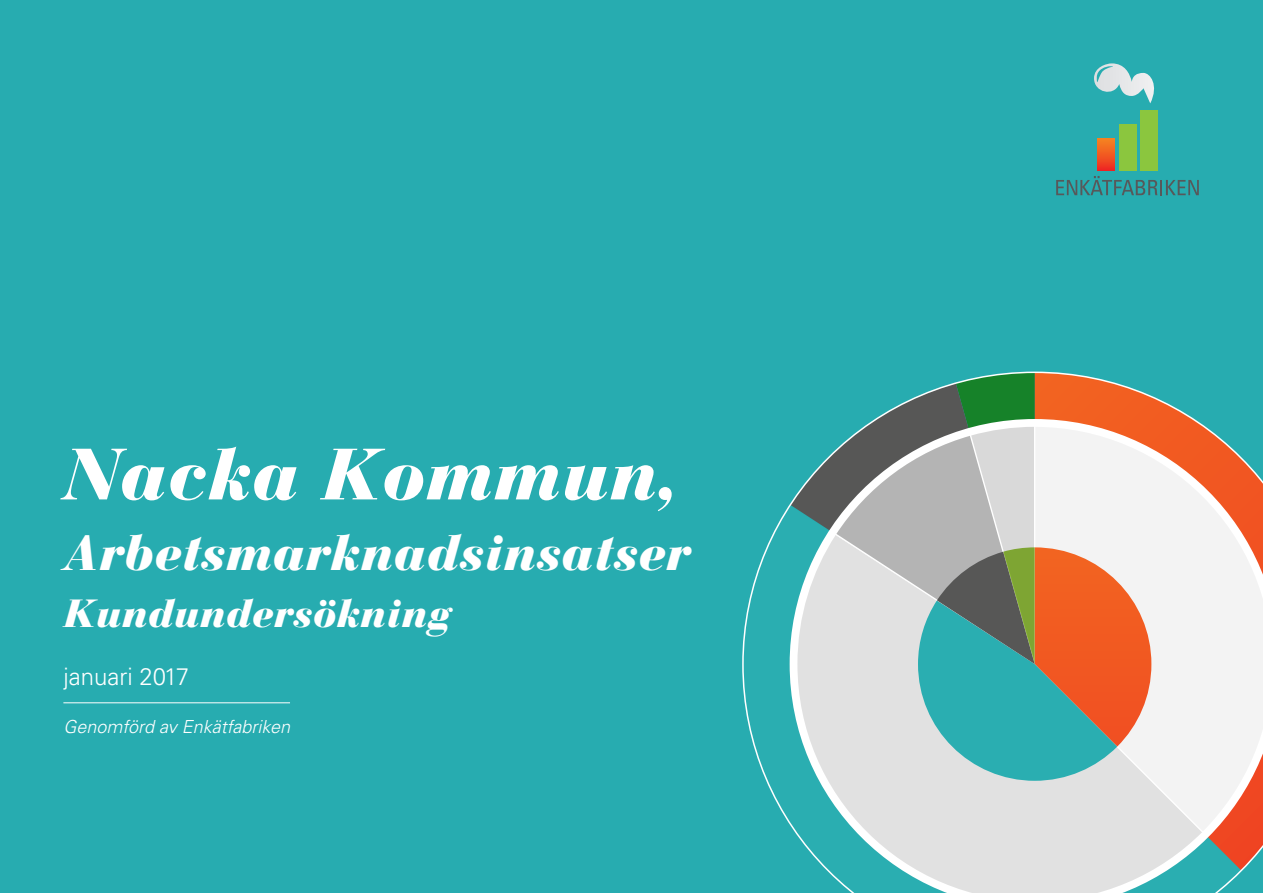
<style>
.page{position:relative;width:1263px;height:893px;background:#27acb0}
.page>*{position:absolute;margin:0;border:0;box-sizing:border-box;transform-origin:0 0}
.Kund{font:italic 900 72px "Bauer Bodoni Std";color:#fff}
.Kund-2{font:italic 900 49.5px "Bauer Bodoni Std";color:#fff}
.Typ_av_undersökning{font:italic 900 39px "Bauer Bodoni Std";color:#fff}
.datum_period{font:300 24px "Univers LT Std";color:#fff}
.Enkätfabriken{font:italic 300 18px "Univers LT Std";color:#fff}
</style>
<div class="page">
<svg style="left:1056px;top:176px;width:143px;height:19px"></svg>
<div style="left:1097px;top:139px;width:18px;height:32px;background:linear-gradient(to bottom,#f58620,#ee2b23)"></div>
<div style="left:1119px;top:125px;width:17px;height:46px;background:#8bc63e"></div>
<div style="left:1140px;top:111px;width:17px;height:60px;background:#8bc63e"></div>
<svg style="left:1094px;top:63px;width:60px;height:40px"></svg>
<svg style="left:742px;top:372px;width:521px;height:521px"></svg>
<hr style="left:63px;top:702px;width:227px;height:1px;background:#fff">
<p class="Kund" style="left:63px;top:431px;width:618px">Nacka Kommun,</p>
<p class="Kund-2" style="left:63px;top:523px;width:629px">Arbetsmarknadsinsatser</p>
<p class="Typ_av_undersökning" style="left:63px;top:590px;width:389px">Kundundersökning</p>
<p class="datum_period" style="left:63px;top:662px;width:127px">januari 2017</p>
<p class="Enkätfabriken" style="left:63px;top:716px;width:228px">Genomförd av Enkätfabriken</p>
</div>
